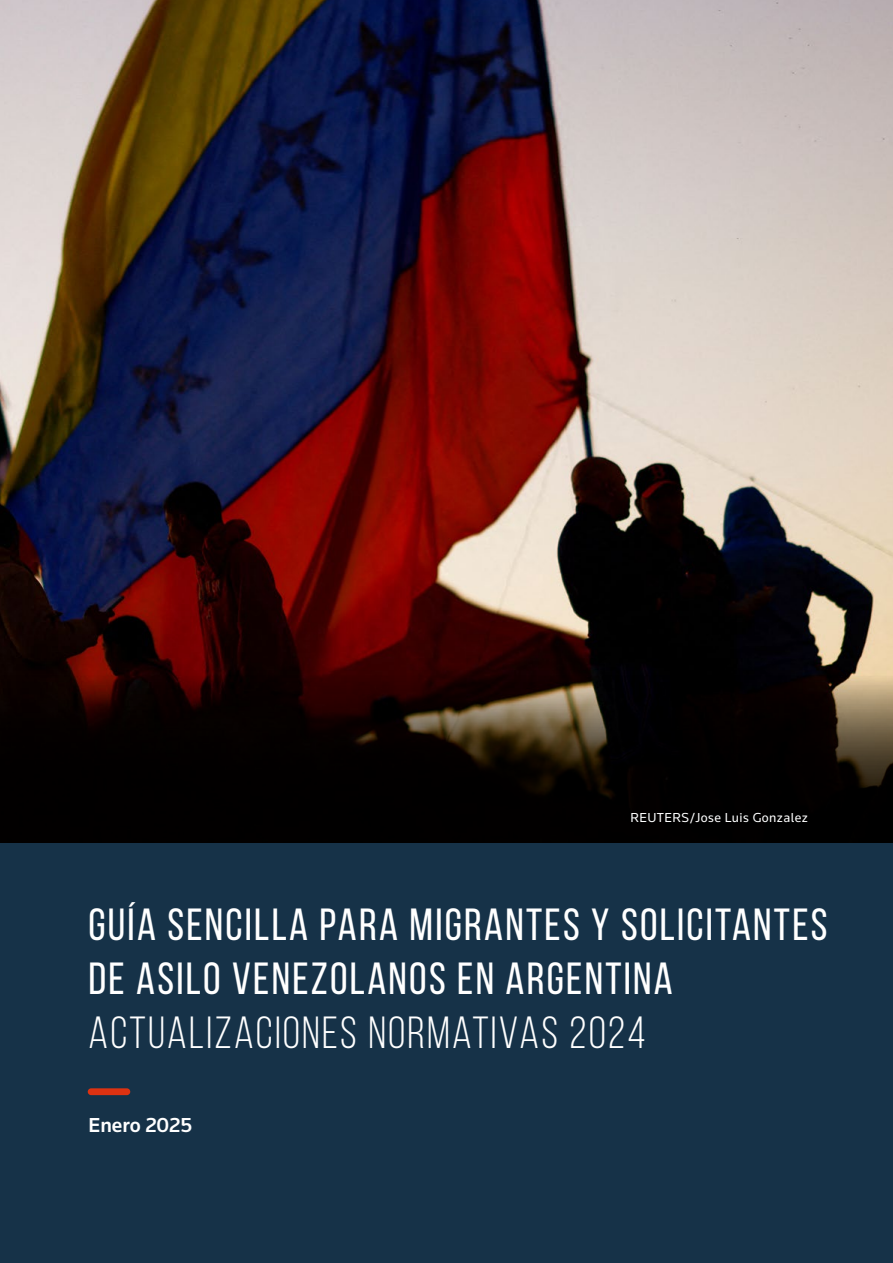
<style>
.page{position:relative;width:893px;height:1263px;background:#fff}
.page>*{position:absolute;margin:0;border:0;box-sizing:border-box;transform-origin:0 0}
.t1{font:45px/54px "Bebas Neue";letter-spacing:.05em;color:#fff}
.t2{font:45px "Bebas Neue";letter-spacing:.05em;color:#fff}
.t3{font:500 21px "Knowledge";color:#fff}
.t4{font:13.5px "Knowledge";letter-spacing:.03em;color:#fff}
</style>
<div class="page">
<img style="left:0;top:0;width:893px;height:675px">
<svg style="left:0;top:675px;width:893px;height:168px;background:#110a07"></svg>
<div style="left:0;top:843px;width:893px;height:420px;background:#163248"></div>
<div style="left:88px;top:1088px;width:42px;height:7px;background:#dd3211;border-radius:3px"></div>
<p class="t4" style="left:630px;top:809px;width:179px">REUTERS/Jose Luis Gonzalez</p>
<p class="t1" style="left:88px;top:897px;width:740px">GUÍA SENCILLA PARA MIGRANTES Y SOLICITANTES<br>DE ASILO VENEZOLANOS EN ARGENTINA</p>
<p class="t2" style="left:88px;top:1009px;width:558px">ACTUALIZACIONES NORMATIVAS 2024</p>
<p class="t3" style="left:89px;top:1112px;width:105px">Enero 2025</p>
</div>
